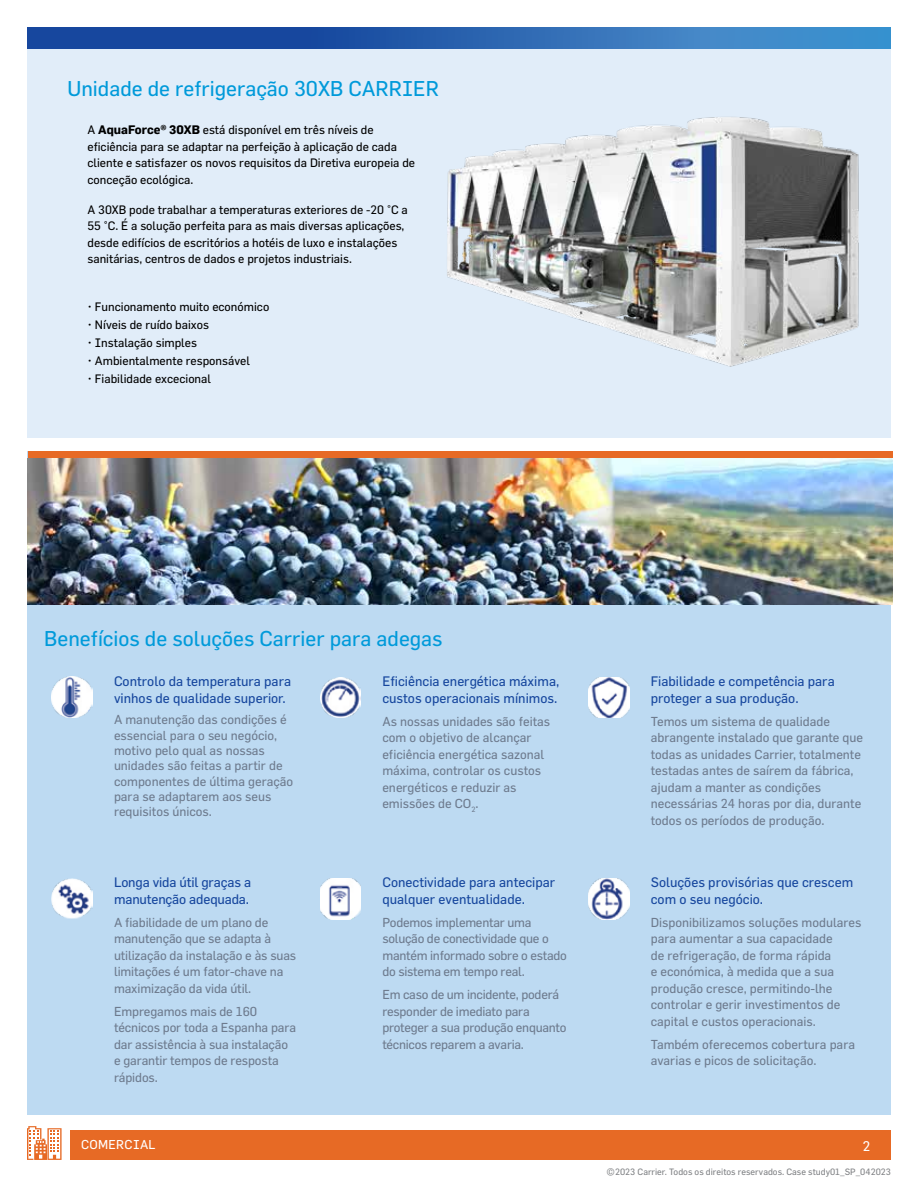
<style>
.page{position:relative;width:918px;height:1188px;background:#fff}
.page>*{position:absolute;margin:0;border:0;box-sizing:border-box;transform-origin:0 0}
.t1{font:21px "Flama";color:#009ada}
.t2{font:13.5px/16.2px "Flama";color:#17479e}
.t3{font:13.5px "Flama Basic";color:#fff}
.t4{font:12.75px/16.5px "Flama";color:#6e7b8e}
.t5{font:12.75px/16.5px "Flama";letter-spacing:-.02em;color:#6e7b8e}
.t6{font:12.6px "Flama";letter-spacing:.025em;color:#fff}
.t7{font:12px/16.5px "Flama";color:#000}
.t8{font:9px "Flama";color:#808285}
.s1{font-weight:700}
</style>
<div class="page">
<div style="left:27px;top:45px;width:864px;height:393px;background:#e1edf9"></div>
<div style="left:28px;top:451px;width:863px;height:664px;background:#bddaf2"></div>
<svg style="left:27px;top:27px;width:864px;height:21px;background:#2964b1"></svg>
<div style="left:28px;top:451px;width:864px;height:7px;background:#e76a25"></div>
<div style="left:71px;top:1131px;width:820px;height:29px;background:#e76a25"></div>
<svg style="left:27px;top:1126px;width:35px;height:34px"></svg>
<img style="left:447px;top:117px;width:412px;height:250px">
<img style="left:28px;top:458px;width:864px;height:147px">
<img style="left:52px;top:677px;width:40px;height:41px">
<img style="left:320px;top:677px;width:41px;height:41px">
<img style="left:589px;top:677px;width:40px;height:41px">
<img style="left:52px;top:878px;width:40px;height:41px">
<img style="left:320px;top:878px;width:41px;height:41px">
<img style="left:589px;top:878px;width:40px;height:41px">
<h1 class="t1" style="left:68px;top:76px;width:373px">Unidade de refrigeração 30XB CARRIER</h1>
<p class="t7" style="left:87px;top:122px;width:329px">A <span class="s1">AquaForce® 30XB</span> está disponível em três níveis de eficiência para se adaptar na perfeição à aplicação de cada cliente e satisfazer os novos requisitos da Diretiva europeia de conceção ecológica.</p>
<p class="t7" style="left:87px;top:201px;width:322px">A 30XB pode trabalhar a temperaturas exteriores de -20 °C a 55 °C. É a solução perfeita para as mais diversas aplicações, desde edifícios de escritórios a hotéis de luxo e instalações sanitárias, centros de dados e projetos industriais.</p>
<p class="t7" style="left:87px;top:299px;width:183px">• Funcionamento muito económico</p>
<p class="t7" style="left:87px;top:317px;width:123px">• Níveis de ruído baixos</p>
<p class="t7" style="left:87px;top:335px;width:111px">• Instalação simples</p>
<p class="t7" style="left:87px;top:353px;width:164px">• Ambientalmente responsável</p>
<p class="t7" style="left:87px;top:371px;width:125px">• Fiabilidade excecional</p>
<h1 class="t1" style="left:44px;top:626px;width:400px">Benefícios de soluções Carrier para adegas</h1>
<p class="t2" style="left:114px;top:673px;width:179px">Controlo da temperatura para vinhos de qualidade superior.</p>
<p class="t4" style="left:114px;top:712px;width:181px;line-height:15.3px">A manutenção das condições é essencial para o seu negócio, motivo pelo qual as nossas unidades são feitas a partir de componentes de última geração para se adaptarem aos seus requisitos únicos.</p>
<p class="t2" style="left:114px;top:874px;width:139px">Longa vida útil graças a manutenção adequada.</p>
<p class="t4" style="left:114px;top:914px;width:184px">A fiabilidade de um plano de manutenção que se adapta à utilização da instalação e às suas limitações é um fator-chave na maximização da vida útil.</p>
<p class="t4" style="left:114px;top:1002px;width:184px">Empregamos mais de 160 técnicos por toda a Espanha para dar assistência à sua instalação e garantir tempos de resposta rápidos.</p>
<p class="t2" style="left:382px;top:673px;width:178px">Eficiência energética máxima, custos operacionais mínimos.</p>
<p class="t4" style="left:382px;top:712px;width:169px">As nossas unidades são feitas com o objetivo de alcançar eficiência energética sazonal máxima, controlar os custos energéticos e reduzir as emissões de CO<sub>2</sub>.</p>
<p class="t2" style="left:382px;top:874px;width:174px">Conectividade para antecipar qualquer eventualidade.</p>
<p class="t5" style="left:382px;top:914px;width:186px">Podemos implementar uma solução de conectividade que o mantém informado sobre o estado do sistema em tempo real.</p>
<p class="t5" style="left:382px;top:986px;width:186px">Em caso de um incidente, poderá responder de imediato para proteger a sua produção enquanto técnicos reparem a avaria.</p>
<p class="t2" style="left:651px;top:673px;width:185px">Fiabilidade e competência para proteger a sua produção.</p>
<p class="t4" style="left:651px;top:712px;width:214px">Temos um sistema de qualidade abrangente instalado que garante que todas as unidades Carrier, totalmente testadas antes de saírem da fábrica, ajudam a manter as condições necessárias 24 horas por dia, durante todos os períodos de produção.</p>
<p class="t2" style="left:651px;top:874px;width:204px">Soluções provisórias que crescem com o seu negócio.</p>
<p class="t4" style="left:651px;top:914px;width:212px">Disponibilizamos soluções modulares para aumentar a sua capacidade<br>de refrigeração, de forma rápida<br>e económica, à medida que a sua produção cresce, permitindo-lhe controlar e gerir investimentos de capital e custos operacionais.</p>
<p class="t4" style="left:651px;top:1035px;width:206px">Também oferecemos cobertura para avarias e picos de solicitação.</p>
<p class="t6" style="left:81px;top:1137px;width:76px">COMERCIAL</p>
<p class="t3" style="left:863px;top:1137px;width:9px">2</p>
<p class="t8" style="left:607px;top:1166px;width:286px">©2023 Carrier. Todos os direitos reservados. Case study01_SP_042023</p>
</div>
